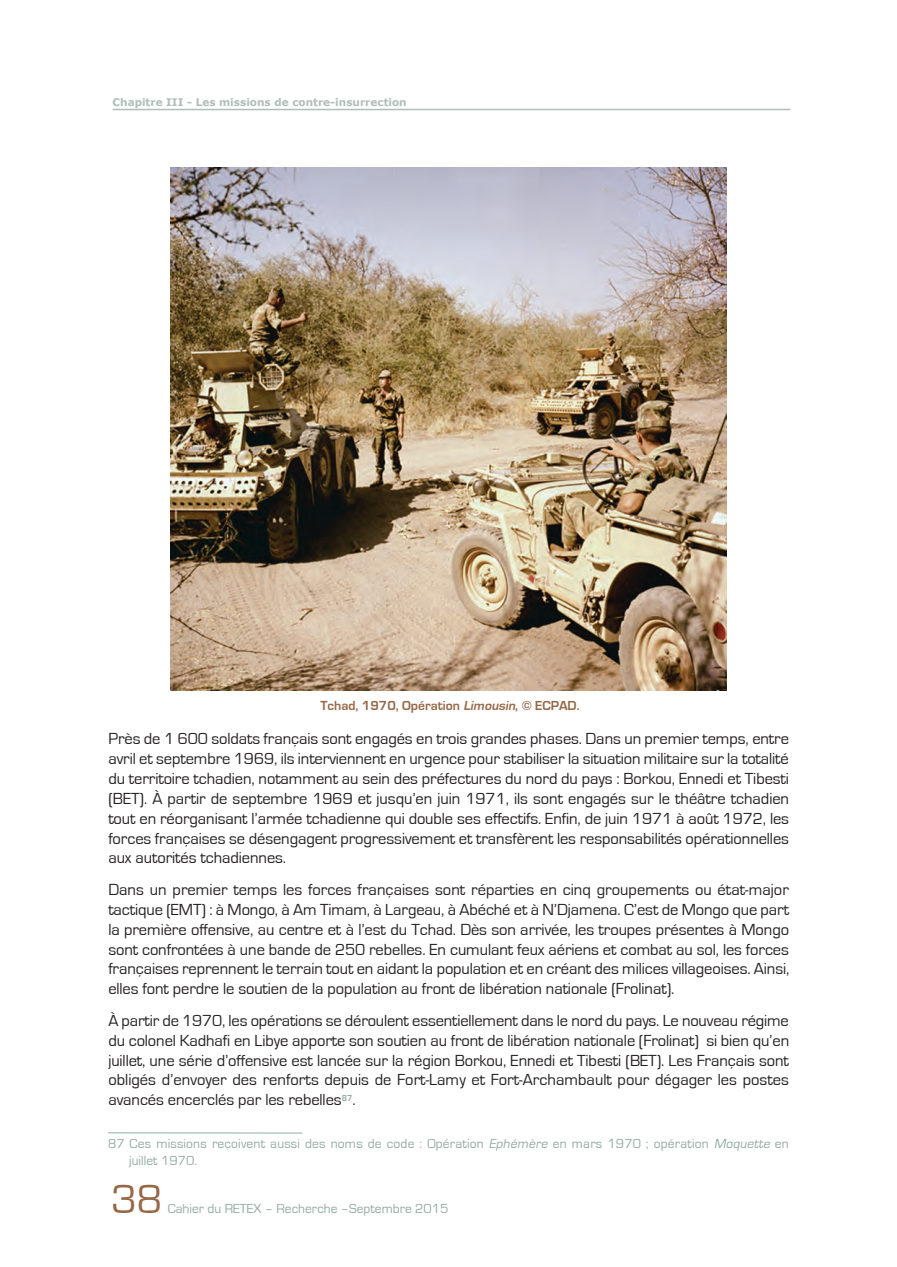
<style>
.page{position:relative;width:897px;height:1267px;background:#fff}
.page>*{position:absolute;margin:0;border:0;box-sizing:border-box;transform-origin:0 0}
.t1{font:42px "Eurostile";color:#966848}
.t2{font:16.5px/19.8px "Eurostile";letter-spacing:-.005em;color:#231f20;text-align:justify}
.t3{font:13.5px/16.5px "Eurostile";letter-spacing:.015em;color:#93aaa0}
.t4{font:700 13.5px "Eurostile";color:#966848}
.t5{font:700 10.5px "Verdana";color:#b1beb8}
.s1{font-style:italic}
</style>
<div class="page">
<hr style="left:113px;top:109px;width:677px;height:1px;background:#b1beb8">
<hr style="left:108px;top:1132px;width:194px;height:1px;background:#93aaa0">
<img style="left:170px;top:168px;width:556px;height:523px">
<p class="t5" style="left:113px;top:95px;width:295px">Chapitre III - Les missions de contre-insurrection</p>
<p class="t4" style="left:320px;top:698px;width:260px">Tchad, 1970, Opération <span class="s1">Limousin</span>, © ECPAD.</p>
<p class="t2" style="left:108px;top:729px;width:682px">Près de 1 600 soldats français sont engagés en trois grandes phases. Dans un premier temps, entre avril et septembre 1969, ils interviennent en urgence pour stabiliser la situation militaire sur la totalité du territoire tchadien, notamment au sein des préfectures du nord du pays : Borkou, Ennedi et Tibesti (BET). À partir de septembre 1969 et jusqu’en juin 1971, ils sont engagés sur le théâtre tchadien tout en réorganisant l’armée tchadienne qui double ses effectifs. Enfin, de juin 1971 à août 1972, les forces françaises se désengagent progressivement et transfèrent les responsabilités opérationnelles aux autorités tchadiennes.</p>
<p class="t2" style="left:108px;top:880px;width:682px">Dans un premier temps les forces françaises sont réparties en cinq groupements ou état-major tactique (EMT) : à Mongo, à Am Timam, à Largeau, à Abéché et à N’Djamena. C’est de Mongo que part la première offensive, au centre et à l’est du Tchad. Dès son arrivée, les troupes présentes à Mongo sont confrontées à une bande de 250 rebelles. En cumulant feux aériens et combat au sol, les forces françaises reprennent le terrain tout en aidant la population et en créant des milices villageoises. Ainsi, elles font perdre le soutien de la population au front de libération nationale (Frolinat).</p>
<p class="t2" style="left:108px;top:1010px;width:682px">À partir de 1970, les opérations se déroulent essentiellement dans le nord du pays. Le nouveau régime du colonel Kadhafi en Libye apporte son soutien au front de libération nationale (Frolinat) si bien qu’en juillet, une série d’offensive est lancée sur la région Borkou, Ennedi et Tibesti (BET). Les Français sont obligés d’envoyer des renforts depuis de Fort-Lamy et Fort-Archambault pour dégager les postes avancés encerclés par les rebelles<sup>87</sup>.</p>
<p class="t3" style="left:129px;top:1135px;width:661px;text-indent:-21px">87 Ces missions reçoivent aussi des noms de code : Opération <span class="s1">Ephémère</span> en mars 1970 ; opération <span class="s1">Moquette</span> en juillet 1970.</p>
<h1 class="t1" style="left:111px;top:1176px;width:53px">38</h1>
<p class="t3" style="left:168px;top:1200px;width:282px">Cahier du RETEX – Recherche –Septembre 2015</p>
</div>
